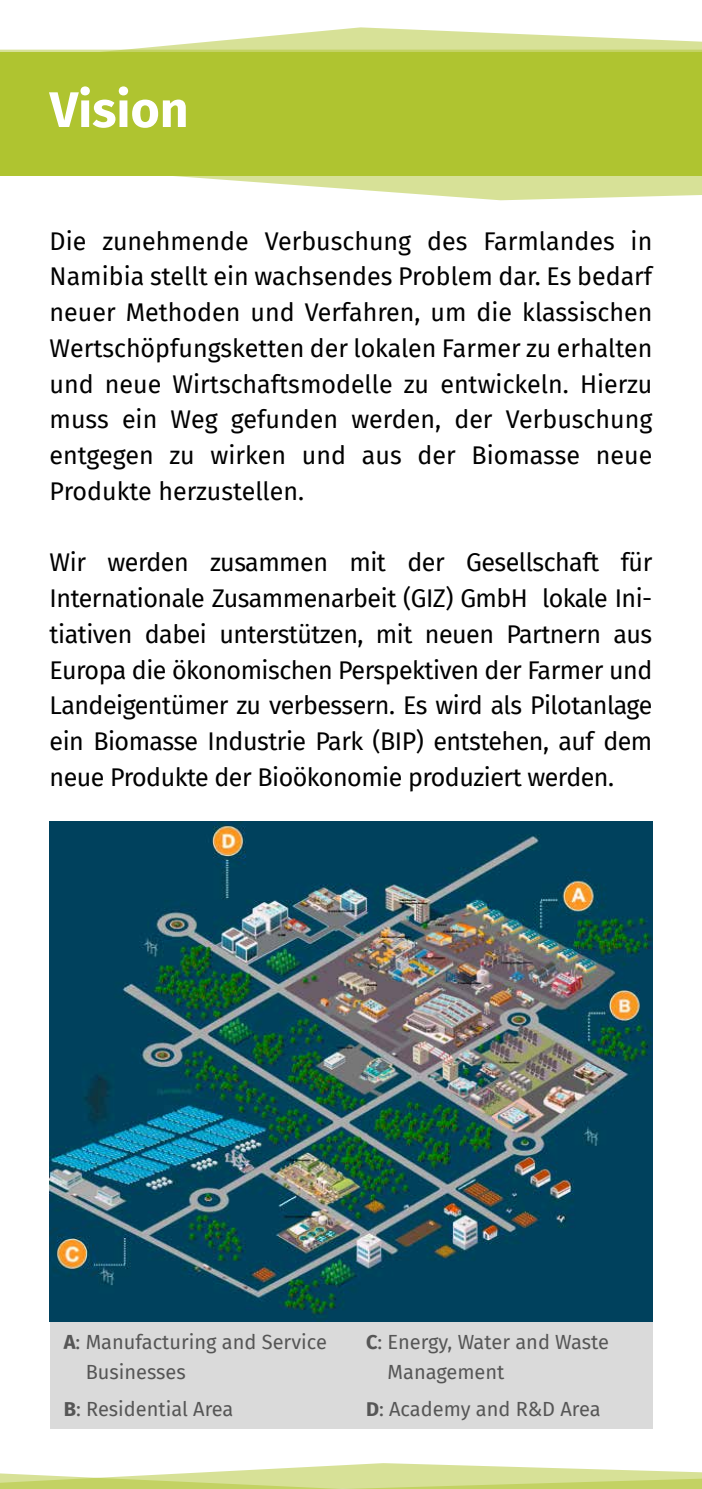
<style>
.page{position:relative;width:702px;height:1489px;background:#fff}
.page>*{position:absolute;margin:0;border:0;box-sizing:border-box;transform-origin:0 0}
.t1{font:700 50px "Fira Sans";color:#fff}
.t2{font:25px/35.8px "Fira Sans";letter-spacing:-.02em;color:#000;text-align:justify}
.t3{font:20px/30px "Fira Sans";color:#565656}
.s1{font-weight:700}
</style>
<div class="page">
<svg style="left:0;top:27px;width:702px;height:23px"></svg>
<svg style="left:0;top:50px;width:702px;height:150px;fill:#d7e197"></svg>
<div style="left:0;top:52px;width:702px;height:124px;background:#afc430"></div>
<div style="left:50px;top:821px;width:602px;height:607px;background:#dadada"></div>
<img style="left:50px;top:821px;width:602px;height:500px">
<svg style="left:0;top:1463px;width:702px;height:25px"></svg>
<h1 class="t1" style="left:50px;top:67px;width:140px">Vision</h1>
<p class="t2" style="left:50px;top:222px;width:604px">Die zunehmende Verbuschung des Farmlandes in Namibia stellt ein wachsendes Problem dar. Es bedarf neuer Methoden und Verfahren, um die klassischen Wertschöpfungsketten der lokalen Farmer zu erhalten und neue Wirtschaftsmodelle zu entwickeln. Hierzu muss ein Weg gefunden werden, der Verbuschung entgegen zu wirken und aus der Biomasse neue Produkte herzustellen.</p>
<p class="t2" style="left:50px;top:544px;width:604px">Wir werden zusammen mit der Gesellschaft für Internationale Zusammenarbeit (GIZ) GmbH lokale Ini&shy;tiativen dabei unterstützen, mit neuen Partnern aus Europa die ökonomischen Perspektiven der Farmer und Landeigentümer zu verbessern. Es wird als Pilotanlage ein Biomasse Industrie Park (BIP) entstehen, auf dem neue Produkte der Bioökonomie produziert werden.</p>
<p class="t3" style="left:86px;top:1326px;width:243px;text-indent:-22px"><span class="s1">A</span>: Manufacturing and Service<br>Businesses</p>
<p class="t3" style="left:64px;top:1393px;width:171px"><span class="s1">B</span>: Residential Area</p>
<p class="t3" style="left:387px;top:1326px;width:223px;text-indent:-22px"><span class="s1">C</span>: Energy, Water and Waste<br>Management</p>
<p class="t3" style="left:366px;top:1393px;width:236px"><span class="s1">D</span>: Academy and R&amp;D Area</p>
</div>
